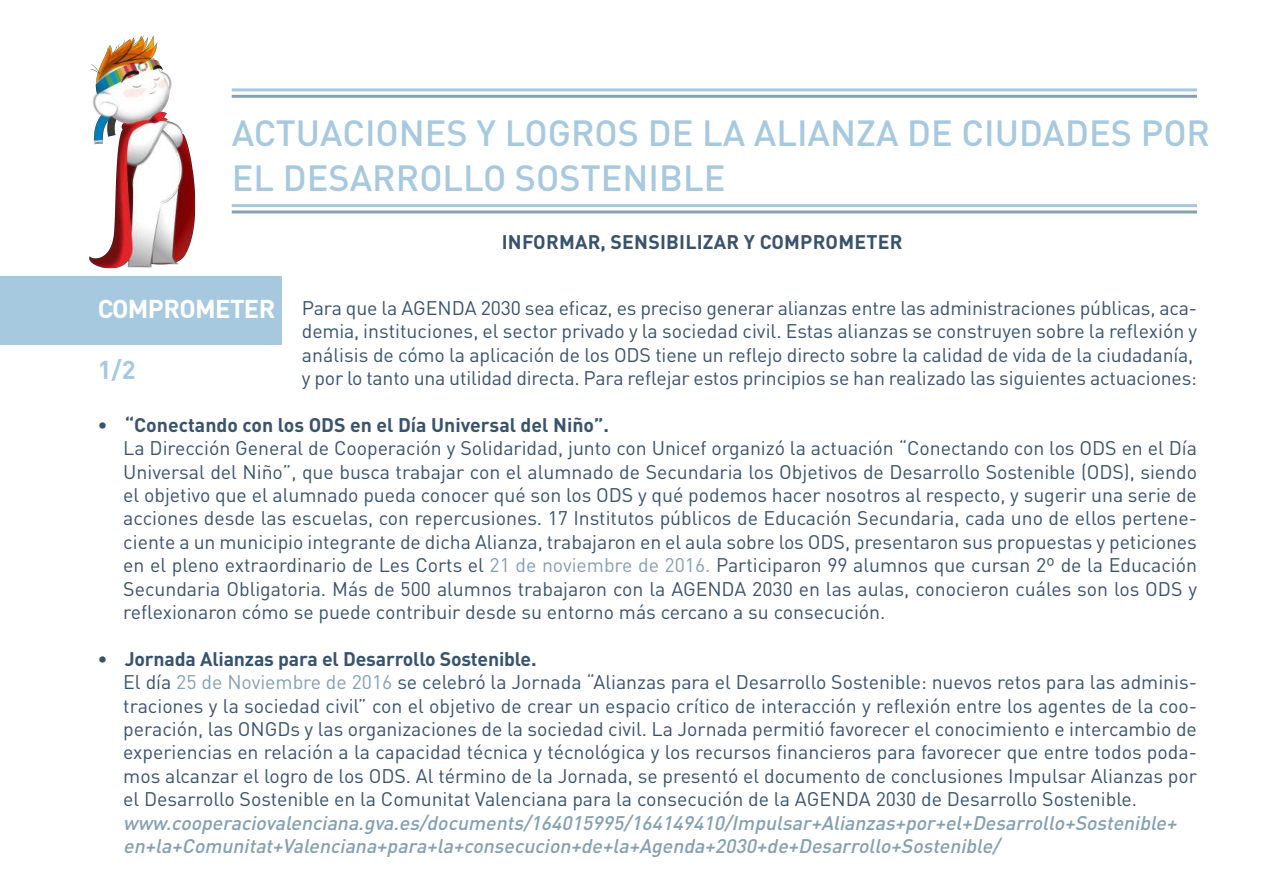
<style>
.page{position:relative;width:1263px;height:893px;background:#fff}
.page>*{position:absolute;margin:0;border:0;box-sizing:border-box;transform-origin:0 0}
.t1{font:500 36px/45px "DIN Pro";color:#a7c9df}
.t2{font:700 25.5px "DIN Pro";letter-spacing:-.025em;color:#fff}
.t3{font:700 25.5px "DIN Pro";color:#a7c9df}
.t4{font:19.5px/23.4px "DIN Pro";color:#39536f}
.t5{font:italic 500 19.5px/23.4px "DIN Pro";color:#84a0b2}
.t6{font:700 19.5px "DIN Pro";color:#39536f}
.s1{color:#84a0b2}
.s2{font-weight:700}
</style>
<div class="page">
<div style="left:0;top:276px;width:282px;height:68px;background:#a7c9df"></div>
<hr style="left:232px;top:88px;width:965px;height:3px;background:#a7c9df">
<hr style="left:232px;top:204px;width:965px;height:3px;background:#a7c9df">
<hr style="left:232px;top:95px;width:965px;height:3px;background:#84a0b2">
<hr style="left:232px;top:210px;width:965px;height:3px;background:#84a0b2">
<img style="left:89px;top:34px;width:107px;height:235px">
<h1 class="t1" style="left:232px;top:109px;width:980px">ACTUACIONES Y LOGROS DE LA ALIANZA DE CIUDADES POR<br>EL DESARROLLO SOSTENIBLE</h1>
<p class="t6" style="left:502px;top:228px;width:402px">INFORMAR, SENSIBILIZAR Y COMPROMETER</p>
<p class="t4" style="left:302px;top:295px;width:897px">Para que la AGENDA 2030 sea eficaz, es preciso generar alianzas entre las administraciones públicas, aca&shy;demia, instituciones, el sector privado y la sociedad civil. Estas alianzas se construyen sobre la reflexión y análisis de cómo la aplicación de los ODS tiene un reflejo directo sobre la calidad de vida de la ciudadanía, y por lo tanto una utilidad directa. Para reflejar estos principios se han realizado las siguientes actuaciones:</p>
<p class="t6" style="left:98px;top:411px;width:513px">• “Conectando con los ODS en el Día Universal del Niño”.</p>
<p class="t4" style="left:123px;top:436px;width:1075px;text-align:justify">La Dirección General de Cooperación y Solidaridad, junto con Unicef organizó la actuación “Conectando con los ODS en el Día Universal del Niño”, que busca trabajar con el alumnado de Secundaria los Objetivos de Desarrollo Sostenible (ODS), siendo el objetivo que el alumnado pueda conocer qué son los ODS y qué podemos hacer nosotros al respecto, y sugerir una serie de acciones desde las escuelas, con repercusiones. 17 Institutos públicos de Educación Secundaria, cada uno de ellos pertene&shy;ciente a un municipio integrante de dicha Alianza, trabajaron en el aula sobre los ODS, presentaron sus propuestas y peticiones en el pleno extraordinario de Les Corts el <span class="s1">21 de noviembre de 2016.</span> Participaron 99 alumnos que cursan 2º de la Educación Secundaria Obligatoria. Más de 500 alumnos trabajaron con la AGENDA 2030 en las aulas, conocieron cuáles son los ODS y reflexionaron cómo se puede contribuir desde su entorno más cercano a su consecución.</p>
<p class="t4" style="left:123px;top:646px;width:1075px;text-indent:-26px"><span class="s2">• Jornada Alianzas para el Desarrollo Sostenible.<br></span>El día <span class="s1">25 de Noviembre de 2016</span> se celebró la Jornada “Alianzas para el Desarrollo Sostenible: nuevos retos para las adminis&shy;traciones y la sociedad civil” con el objetivo de crear un espacio crítico de interacción y reflexión entre los agentes de la coo&shy;peración, las ONGDs y las organizaciones de la sociedad civil. La Jornada permitió favorecer el conocimiento e intercambio de experiencias en relación a la capacidad técnica y técnológica y los recursos financieros para favorecer que entre todos poda&shy;mos alcanzar el logro de los ODS. Al término de la Jornada, se presentó el documento de conclusiones Impulsar Alianzas por el Desarrollo Sostenible en la Comunitat Valenciana para la consecución de la AGENDA 2030 de Desarrollo Sostenible.</p>
<p class="t5" style="left:123px;top:810px;width:1059px">www.cooperaciovalenciana.gva.es/documents/164015995/164149410/Impulsar+Alianzas+por+el+Desarrollo+Sostenible+ en+la+Comunitat+Valenciana+para+la+consecucion+de+la+Agenda+2030+de+Desarrollo+Sostenible/</p>
<h2 class="t2" style="left:98px;top:292px;width:179px">COMPROMETER</h2>
<h2 class="t3" style="left:98px;top:352px;width:39px">1/2</h2>
</div>
